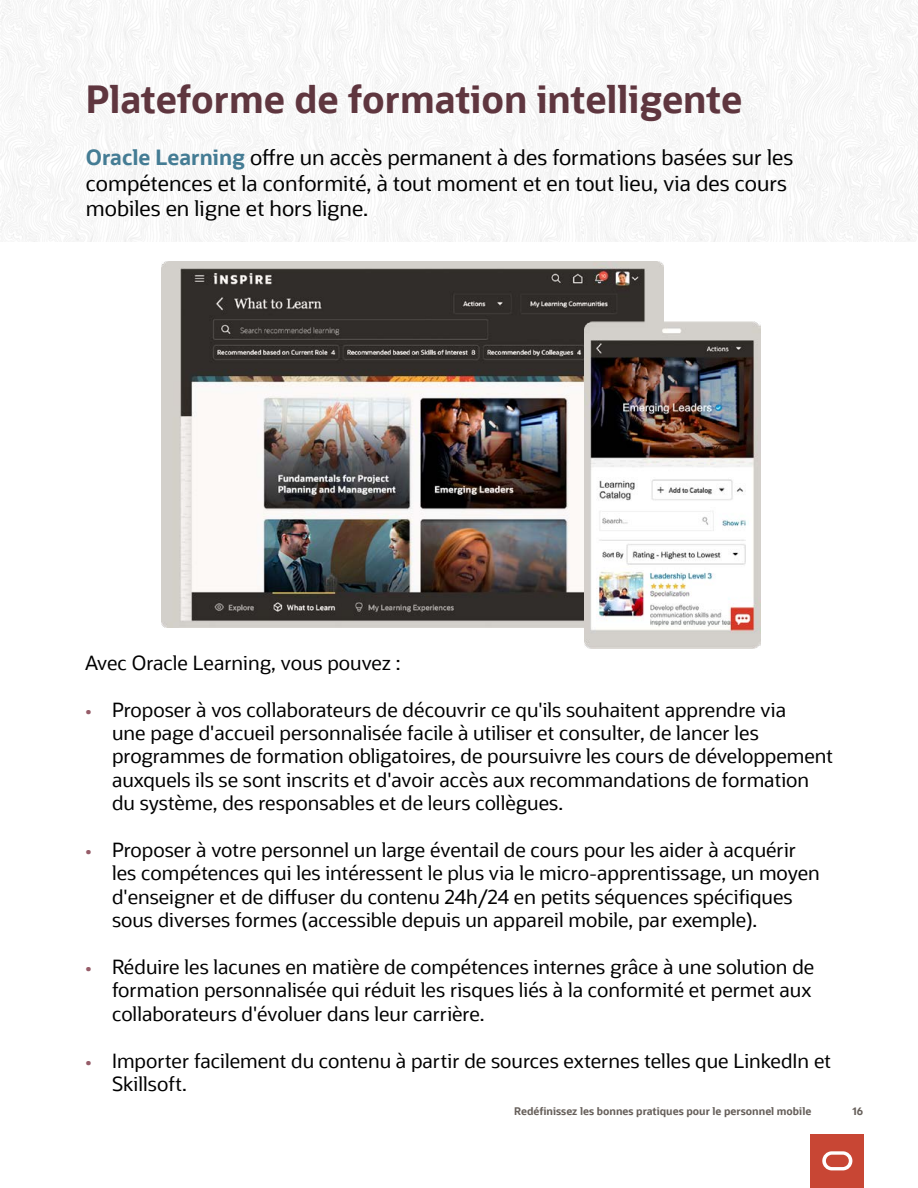
<style>
.page{position:relative;width:918px;height:1188px;background:#fff}
.page>*{position:absolute;margin:0;border:0;box-sizing:border-box;transform-origin:0 0}
.t1{font:700 37.5px "Oracle Sans";color:#5f363f}
.t2{font:21px/25.2px "Oracle Sans";color:#000}
.t3{font:19.5px/23.4px "Oracle Sans";color:#000}
.t4{font:700 10.5px "Oracle Sans";color:#67605b}
.s1{font-weight:700;color:#447c94}
.s2{color:#965c68}
</style>
<div class="page">
<img style="left:161px;top:262px;width:502px;height:365px">
<img style="left:584px;top:321px;width:177px;height:327px">
<div style="left:810px;top:1134px;width:54px;height:54px;background:#c84634"></div>
<svg style="left:822px;top:1151px;width:30px;height:19px"></svg>
<p class="t1" style="left:86px;top:76px;width:658px">Plateforme de formation intelligente</p>
<p class="t2" style="left:86px;top:145px;width:709px"><span class="s1">Oracle Learning</span> offre un accès permanent à des formations basées sur les compétences et la conformité, à tout moment et en tout lieu, via des cours mobiles en ligne et hors ligne.</p>
<p class="t3" style="left:85px;top:651px;width:317px">Avec Oracle Learning, vous pouvez :</p>
<p class="t3" style="left:112px;top:698px;width:722px;text-indent:-27px"><span class="s2">•</span> Proposer à vos collaborateurs de découvrir ce qu'ils souhaitent apprendre via<br>une page d'accueil personnalisée facile à utiliser et consulter, de lancer les programmes de formation obligatoires, de poursuivre les cours de développement auxquels ils se sont inscrits et d'avoir accès aux recommandations de formation du système, des responsables et de leurs collègues.</p>
<p class="t3" style="left:112px;top:839px;width:709px;text-indent:-27px"><span class="s2">•</span> Proposer à votre personnel un large éventail de cours pour les aider à acquérir les compétences qui les intéressent le plus via le micro-apprentissage, un moyen d'enseigner et de diffuser du contenu 24h/24 en petits séquences spécifiques sous diverses formes (accessible depuis un appareil mobile, par exemple).</p>
<p class="t3" style="left:112px;top:956px;width:704px;text-indent:-27px"><span class="s2">•</span> Réduire les lacunes en matière de compétences internes grâce à une solution de formation personnalisée qui réduit les risques liés à la conformité et permet aux collaborateurs d'évoluer dans leur carrière.</p>
<p class="t3" style="left:112px;top:1049px;width:721px;text-indent:-27px"><span class="s2">•</span> Importer facilement du contenu à partir de sources externes telles que LinkedIn et<br>Skillsoft.</p>
<p class="t4" style="left:514px;top:1104px;width:299px">Redéfinissez les bonnes pratiques pour le personnel mobile</p>
<p class="t4" style="left:853px;top:1104px;width:12px">16</p>
</div>
